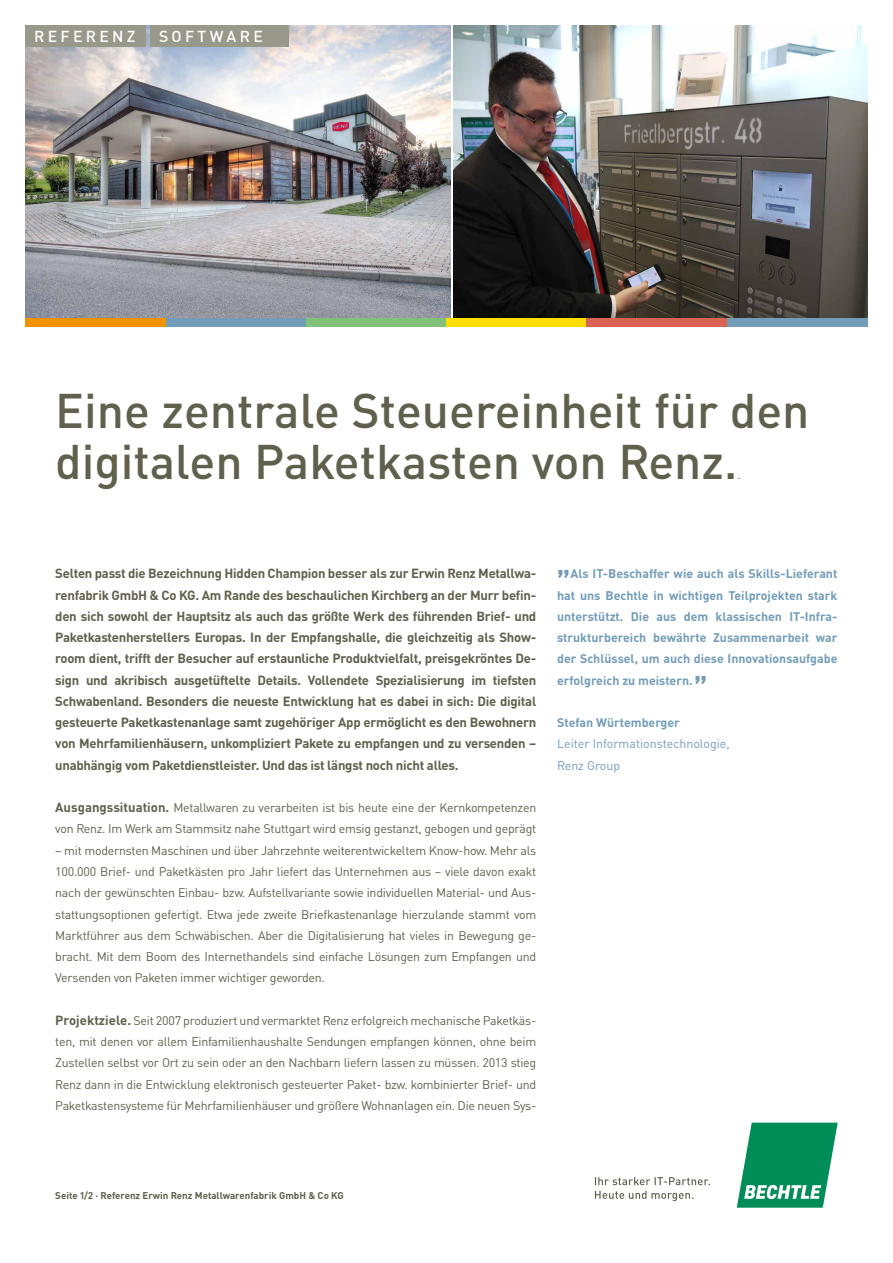
<style>
.page{position:relative;width:893px;height:1263px;background:#fff}
.page>*{position:absolute;margin:0;border:0;box-sizing:border-box;transform-origin:0 0}
.t1{font:500 48px/51px "Bechtle DIN";color:#60604d}
.t2{font:500 15.75px "Bechtle DIN";letter-spacing:.21em;color:#fff}
.t3{font:700 13.2px/21.3px "Bechtle DIN";letter-spacing:-.02em;color:#60604d;text-align:justify}
.t4{font:12.3px/21.3px "Bechtle DIN";letter-spacing:-.02em;color:#60604d;text-align:justify}
.t5{font:700 12.3px/21.3px "Bechtle DIN";color:#729cb8;text-align:justify}
.t6{font:12.3px/21.3px "Bechtle DIN";color:#729cb8}
.t7{font:700 9.75px "Bechtle DIN";color:#60604d}
.s1{font-weight:700;font-size:13.2px}
</style>
<div class="page">
<img style="left:26px;top:26px;width:425px;height:292px">
<img style="left:454px;top:26px;width:413px;height:292px">
<svg style="left:737px;top:1122px;width:101px;height:86px"></svg>
<svg style="left:595px;top:1191px;width:98px;height:10px"></svg>
<svg style="left:595px;top:1177px;width:115px;height:8px"></svg>
<div style="left:26px;top:26px;width:120px;height:21px;background:#98988b"></div>
<div style="left:150px;top:26px;width:139px;height:21px;background:#98988b"></div>
<div style="left:26px;top:318px;width:140px;height:8px;background:#f39200"></div>
<div style="left:166px;top:318px;width:140px;height:8px;background:#729cb8"></div>
<div style="left:727px;top:318px;width:140px;height:8px;background:#729cb8"></div>
<div style="left:306px;top:318px;width:140px;height:8px;background:#82c17a"></div>
<div style="left:446px;top:318px;width:141px;height:8px;background:#fd0"></div>
<div style="left:587px;top:318px;width:140px;height:8px;background:#db6354"></div>
<svg style="left:558px;top:570px;width:10px;height:8px"></svg>
<svg style="left:695px;top:676px;width:10px;height:8px"></svg>
<p class="t2" style="left:34px;top:24px;width:103px">REFERENZ</p>
<p class="t2" style="left:159px;top:24px;width:105px">SOFTWARE</p>
<h1 class="t1" style="left:55px;top:380px;width:756px">Eine zentrale Steuereinheit für den digitalen Paketkasten von Renz.</h1>
<p class="t4" style="left:737px;top:463px;width:5px">.</p>
<p class="t3" style="left:55px;top:561px;width:483px">Selten passt die Bezeichnung Hidden Champion besser als zur Erwin Renz Metallwa&shy;renfabrik GmbH &amp; Co KG. Am Rande des beschaulichen Kirchberg an der Murr befin&shy;den sich sowohl der Hauptsitz als auch das größte Werk des führenden Brief- und Paketkastenherstellers Europas. In der Empfangshalle, die gleichzeitig als Show&shy;room dient, trifft der Besucher auf erstaunliche Produktvielfalt, preisgekröntes De&shy;sign und akribisch ausgetüftelte Details. Vollendete Spezialisierung im tiefsten Schwabenland. Besonders die neueste Entwicklung hat es dabei in sich: Die digital gesteuerte Paketkastenanlage samt zugehöriger App ermöglicht es den Bewohnern von Mehrfamilienhäusern, unkompliziert Pakete zu empfangen und zu versenden – unabhängig vom Paketdienstleister. Und das ist längst noch nicht alles.</p>
<p class="t4" style="left:55px;top:796px;width:483px"><span class="s1">Ausgangssituation.</span> Metallwaren zu verarbeiten ist bis heute eine der Kernkompetenzen von Renz. Im Werk am Stammsitz nahe Stuttgart wird emsig gestanzt, gebogen und geprägt</p>
<p class="t4" style="left:55px;top:838px;width:483px">– mit modernsten Maschinen und über Jahrzehnte weiterentwickeltem Know-how. Mehr als 100.000 Brief- und Paketkästen pro Jahr liefert das Unternehmen aus – viele davon exakt nach der gewünschten Einbau- bzw. Aufstellvariante sowie individuellen Material- und Aus&shy;stattungsoptionen gefertigt. Etwa jede zweite Briefkastenanlage hierzulande stammt vom Marktführer aus dem Schwäbischen. Aber die Digitalisierung hat vieles in Bewegung ge&shy;bracht. Mit dem Boom des Internethandels sind einfache Lösungen zum Empfangen und Versenden von Paketen immer wichtiger geworden.</p>
<p class="t4" style="left:55px;top:1008px;width:483px"><span class="s1">Projektziele.</span> Seit 2007 produziert und vermarktet Renz erfolgreich mechanische Paketkäs&shy;ten, mit denen vor allem Einfamilienhaushalte Sendungen empfangen können, ohne beim Zustellen selbst vor Ort zu sein oder an den Nachbarn liefern lassen zu müssen. 2013 stieg Renz dann in die Entwicklung elektronisch gesteuerter Paket- bzw. kombinierter Brief- und Paketkastensysteme für Mehrfamilienhäuser und größere Wohnanlagen ein. Die neuen Sys-</p>
<p class="t5" style="left:557px;top:562px;width:282px;text-indent:14px">Als IT-Beschaffer wie auch als Skills-Lieferant hat uns Bechtle in wichtigen Teilprojekten stark unterstützt. Die aus dem klassischen IT-Infra&shy;strukturbereich bewährte Zusammenarbeit war der Schlüssel, um auch diese Innovationsaufgabe erfolgreich zu meistern.</p>
<p class="t5" style="left:557px;top:711px;width:124px">Stefan Würtemberger</p>
<p class="t6" style="left:557px;top:732px;width:174px">Leiter Informationstechnologie,<br>Renz Group</p>
<p class="t7" style="left:55px;top:1187px;width:290px">Seite 1/2 · Referenz Erwin Renz Metallwarenfabrik GmbH &amp; Co KG</p>
</div>
